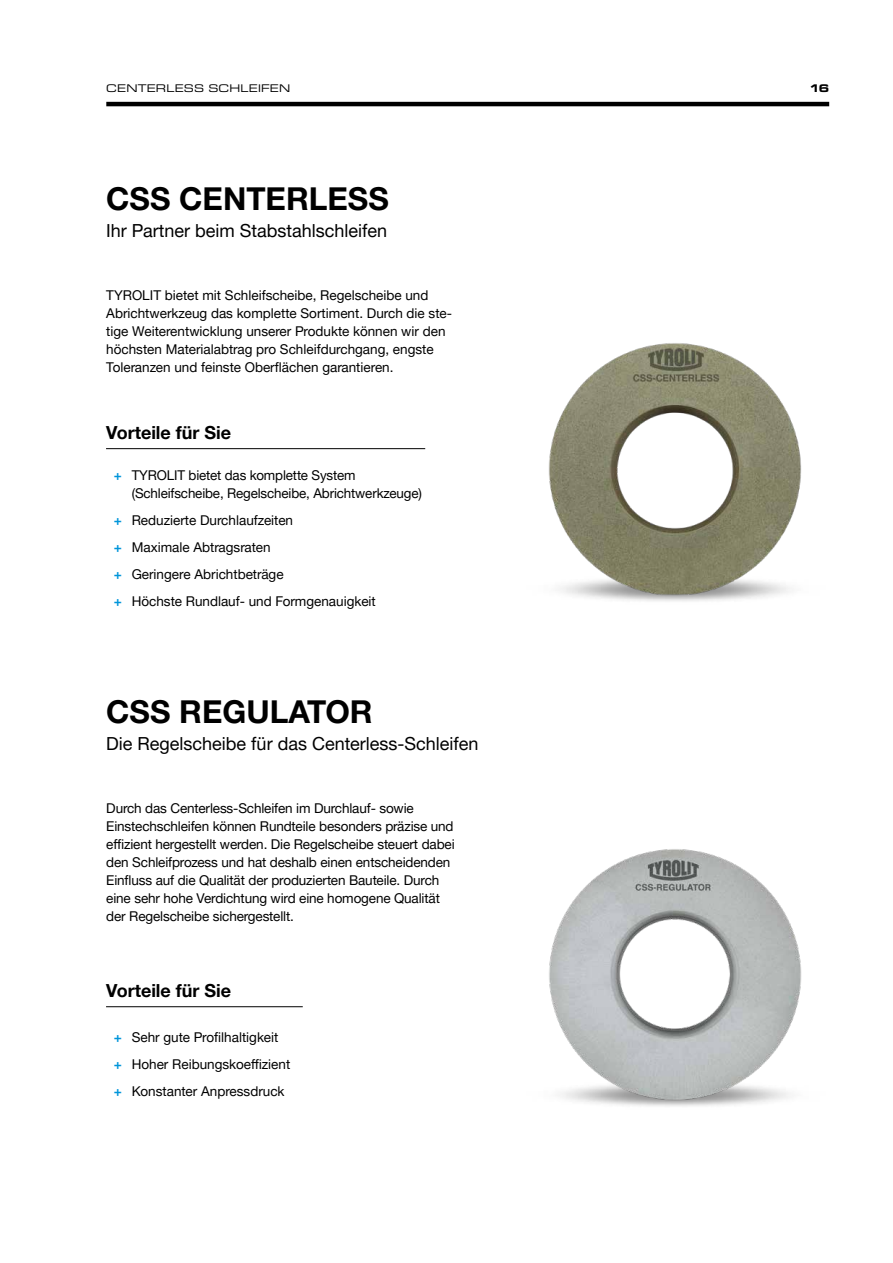
<style>
.page{position:relative;width:893px;height:1263px;background:#fff}
.page>*{position:absolute;margin:0;border:0;box-sizing:border-box;transform-origin:0 0}
.t1{font:700 31.5px "Helvetica Neue LTW1 G";color:#000}
.t2{font:18px "Helvetica Neue LTW1 G";color:#000}
.t3{font:700 18px "Helvetica Neue LTW1 G";color:#000}
.t4{font:13.5px/18px "Helvetica Neue LTW1 G";letter-spacing:-.01em;color:#000}
.t5{font:expanded 11.25px "Eurostile Next W1 G";letter-spacing:.02em;color:#000}
.t6{font:700 expanded 11.25px "Eurostile Next W1 G";color:#000}
.s1{font-weight:700;color:#0095da}
</style>
<div class="page">
<hr style="left:106px;top:102px;width:723px;height:4px;background:#000">
<img style="left:546px;top:849px;width:257px;height:254px">
<img style="left:546px;top:343px;width:257px;height:254px">
<hr style="left:106px;top:448px;width:319px;height:1px;background:#000">
<hr style="left:106px;top:1006px;width:197px;height:1px;background:#000">
<p class="t5" style="left:106px;top:81px;width:185px">CENTERLESS SCHLEIFEN</p>
<p class="t6" style="left:811px;top:81px;width:20px">16</p>
<h1 class="t1" style="left:106px;top:179px;width:284px">CSS CENTERLESS</h1>
<h2 class="t2" style="left:106px;top:219px;width:282px">Ihr Partner beim Stabstahlschleifen</h2>
<p class="t4" style="left:106px;top:286px;width:347px">TYROLIT bietet mit Schleifscheibe, Regelscheibe und Abrichtwerkzeug das komplette Sortiment. Durch die ste&shy;tige Weiterentwicklung unserer Produkte können wir den höchsten Materialabtrag pro Schleifdurchgang, engste Toleranzen und feinste Oberflächen garantieren.</p>
<h2 class="t3" style="left:106px;top:422px;width:127px">Vorteile für Sie</h2>
<p class="t4" style="left:132px;top:466px;width:292px;text-indent:-18px"><span class="s1">+</span> TYROLIT bietet das komplette System (Schleifscheibe, Regelscheibe, Abrichtwerkzeuge)</p>
<p class="t4" style="left:114px;top:506px;width:264px;line-height:27px"><span class="s1">+</span> Reduzierte Durchlaufzeiten<br><span class="s1">+</span> Maximale Abtragsraten<br><span class="s1">+</span> Geringere Abrichtbeträge<br><span class="s1">+</span> Höchste Rundlauf- und Formgenauigkeit</p>
<h1 class="t1" style="left:106px;top:692px;width:268px">CSS REGULATOR</h1>
<h2 class="t2" style="left:106px;top:732px;width:374px">Die Regelscheibe für das Centerless-Schleifen</h2>
<p class="t4" style="left:106px;top:799px;width:350px">Durch das Centerless-Schleifen im Durchlauf- sowie Einstechschleifen können Rundteile besonders präzise und effizient hergestellt werden. Die Regelscheibe steuert dabei den Schleifprozess und hat deshalb einen entscheidenden Einfluss auf die Qualität der produzierten Bauteile. Durch eine sehr hohe Verdichtung wird eine homogene Qualität der Regelscheibe sichergestellt.</p>
<h2 class="t3" style="left:106px;top:980px;width:127px">Vorteile für Sie</h2>
<p class="t4" style="left:114px;top:1024px;width:178px;line-height:27px"><span class="s1">+</span> Sehr gute Profilhaltigkeit<br><span class="s1">+</span> Hoher Reibungskoeffizient <span class="s1">+</span> Konstanter Anpressdruck</p>
</div>
